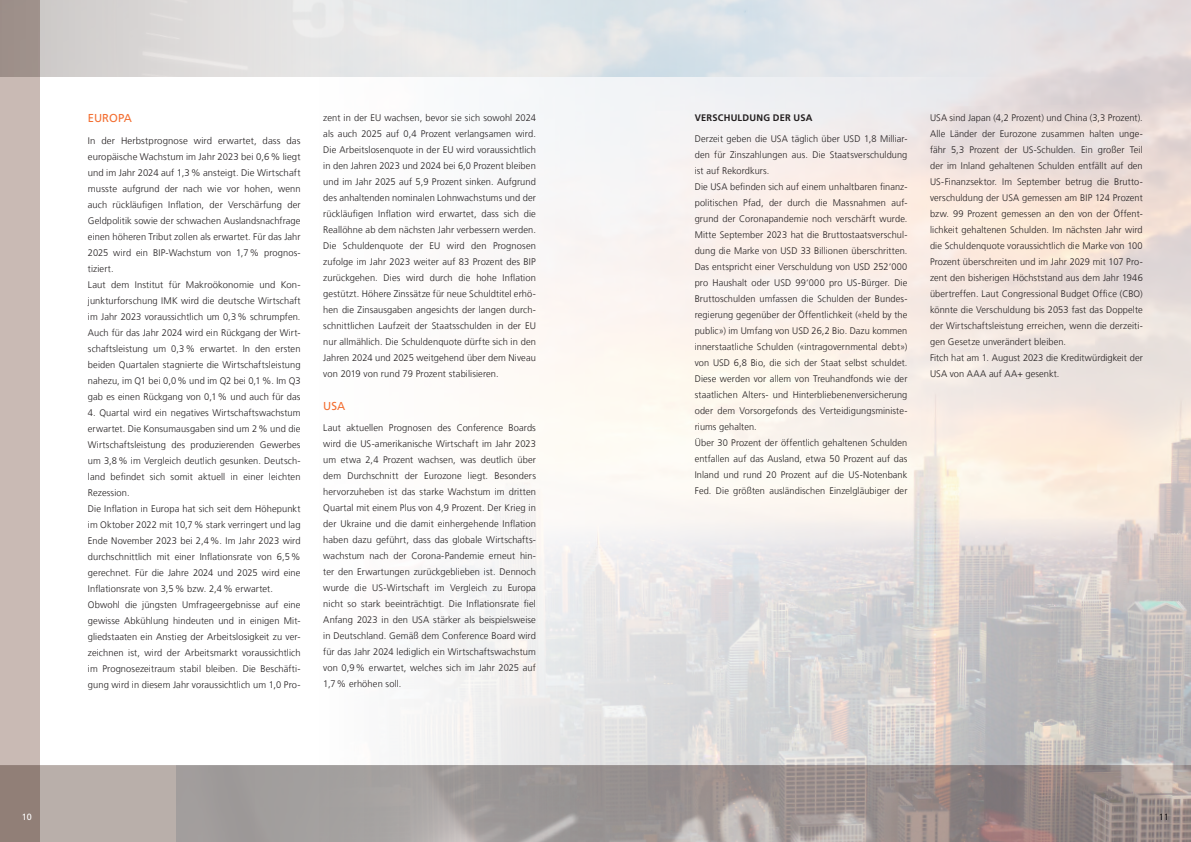
<style>
.page{position:relative;width:1191px;height:842px;background:#fff}
.page>*{position:absolute;margin:0;border:0;box-sizing:border-box;transform-origin:0 0}
.t1{font:11.5px "Frutiger LT Com";letter-spacing:.005em;color:#f36e31}
.t2{font:300 9.5px/16px "Frutiger LT Com";letter-spacing:.01em;color:#231f20}
.t3{font:700 9.5px "Frutiger LT Com";letter-spacing:.025em;color:#231f20}
.t4{font:9px "Frutiger LT Com";color:#fff}
.t5{font:9px "Frutiger LT Com";color:#231f20}
</style>
<div class="page">
<img style="left:0;top:0;width:1191px;height:842px">
<p class="t1" style="left:88px;top:111px;width:46px">EUROPA</p>
<p class="t2" style="left:88px;top:132px;width:214px">In der Herbstprognose wird erwartet, dass das europäische Wachstum im Jahr 2023 bei 0,6% liegt und im Jahr 2024 auf 1,3% ansteigt. Die Wirtschaft musste aufgrund der nach wie vor hohen, wenn auch rückläufigen Inflation, der Verschärfung der Geldpolitik sowie der schwachen Auslandsnachfrage einen höheren Tribut zollen als erwartet. Für das Jahr 2025 wird ein BIP-Wachstum von 1,7% prognos&shy;tiziert.<br>Laut dem Institut für Makroökonomie und Kon&shy;junkturforschung IMK wird die deutsche Wirtschaft im Jahr 2023 voraussichtlich um 0,3% schrumpfen.<br>Auch für das Jahr 2024 wird ein Rückgang der Wirt&shy;schaftsleistung um 0,3% erwartet. In den ersten beiden Quartalen stagnierte die Wirtschaftsleistung nahezu, im Q1 bei 0,0% und im Q2 bei 0,1%. Im Q3 gab es einen Rückgang von 0,1% und auch für das</p>
<p class="t2" style="left:88px;top:404px;width:214px">4. Quartal wird ein negatives Wirtschaftswachstum erwartet. Die Konsumausgaben sind um 2% und die Wirtschaftsleistung des produzierenden Gewerbes um 3,8% im Vergleich deutlich gesunken. Deutsch&shy;land befindet sich somit aktuell in einer leichten Rezession.<br>Die Inflation in Europa hat sich seit dem Höhepunkt im Oktober 2022 mit 10,7% stark verringert und lag Ende November 2023 bei 2,4%. Im Jahr 2023 wird durchschnittlich mit einer Inflationsrate von 6,5% gerechnet. Für die Jahre 2024 und 2025 wird eine Inflationsrate von 3,5% bzw. 2,4% erwartet.<br>Obwohl die jüngsten Umfrageergebnisse auf eine gewisse Abkühlung hindeuten und in einigen Mit&shy;gliedstaaten ein Anstieg der Arbeitslosigkeit zu ver&shy;zeichnen ist, wird der Arbeitsmarkt voraussichtlich im Prognosezeitraum stabil bleiben. Die Beschäfti&shy;gung wird in diesem Jahr voraussichtlich um 1,0 Pro-</p>
<p class="t2" style="left:323px;top:109px;width:214px;text-align:justify">zent in der EU wachsen, bevor sie sich sowohl 2024 als auch 2025 auf 0,4 Prozent verlangsamen wird.<br>Die Arbeitslosenquote in der EU wird voraussichtlich in den Jahren 2023 und 2024 bei 6,0 Prozent bleiben und im Jahr 2025 auf 5,9 Prozent sinken. Aufgrund des anhaltenden nominalen Lohnwachstums und der rückläufigen Inflation wird erwartet, dass sich die Reallöhne ab dem nächsten Jahr verbessern werden.<br>Die Schuldenquote der EU wird den Prognosen zufolge im Jahr 2023 weiter auf 83 Prozent des BIP zurückgehen. Dies wird durch die hohe Inflation gestützt. Höhere Zinssätze für neue Schuldtitel erhö&shy;hen die Zinsausgaben angesichts der langen durch&shy;schnittlichen Laufzeit der Staatsschulden in der EU nur allmählich. Die Schuldenquote dürfte sich in den Jahren 2024 und 2025 weitgehend über dem Niveau von 2019 von rund 79 Prozent stabilisieren.</p>
<p class="t1" style="left:323px;top:399px;width:24px">USA</p>
<p class="t2" style="left:323px;top:420px;width:214px;text-align:justify">Laut aktuellen Prognosen des Conference Boards wird die US-amerikanische Wirtschaft im Jahr 2023 um etwa 2,4 Prozent wachsen, was deutlich über dem Durchschnitt der Eurozone liegt. Besonders hervorzuheben ist das starke Wachstum im dritten Quartal mit einem Plus von 4,9 Prozent. Der Krieg in der Ukraine und die damit einhergehende Inflation haben dazu geführt, dass das globale Wirtschafts&shy;wachstum nach der Corona-Pandemie erneut hin&shy;ter den Erwartungen zurückgeblieben ist. Dennoch wurde die US-Wirtschaft im Vergleich zu Europa nicht so stark beeinträchtigt. Die Inflationsrate fiel Anfang 2023 in den USA stärker als beispielsweise in Deutschland. Gemäß dem Conference Board wird für das Jahr 2024 lediglich ein Wirtschaftswachstum von 0,9% erwartet, welches sich im Jahr 2025 auf 1,7% erhöhen soll.</p>
<p class="t3" style="left:694px;top:112px;width:119px">VERSCHULDUNG DER USA</p>
<p class="t2" style="left:694px;top:131px;width:214px">Derzeit geben die USA täglich über USD 1,8 Milliar&shy;den für Zinszahlungen aus. Die Staatsverschuldung ist auf Rekordkurs.<br>Die USA befinden sich auf einem unhaltbaren finanz&shy;politischen Pfad, der durch die Massnahmen auf&shy;grund der Coronapandemie noch verschärft wurde.<br>Mitte September 2023 hat die Bruttostaatsverschul&shy;dung die Marke von USD 33 Billionen überschritten.<br>Das entspricht einer Verschuldung von USD 252‘000 pro Haushalt oder USD 99‘000 pro US-Bürger. Die Bruttoschulden umfassen die Schulden der Bundes&shy;regierung gegenüber der Öffentlichkeit («held by the public») im Umfang von USD 26,2 Bio. Dazu kommen innerstaatliche Schulden («intragovernmental debt») von USD 6,8 Bio, die sich der Staat selbst schuldet.<br>Diese werden vor allem von Treuhandfonds wie der staatlichen Alters- und Hinterbliebenenversicherung oder dem Vorsorgefonds des Verteidigungsministe&shy;riums gehalten.<br>Über 30 Prozent der öffentlich gehaltenen Schulden entfallen auf das Ausland, etwa 50 Prozent auf das Inland und rund 20 Prozent auf die US-Notenbank Fed. Die größten ausländischen Einzelgläubiger der</p>
<p class="t2" style="left:930px;top:109px;width:214px">USA sind Japan (4,2 Prozent) und China (3,3 Prozent).<br>Alle Länder der Eurozone zusammen halten unge&shy;fähr 5,3 Prozent der US-Schulden. Ein großer Teil der im Inland gehaltenen Schulden entfällt auf den US-Finanzsektor. Im September betrug die Brutto&shy;verschuldung der USA gemessen am BIP 124 Prozent bzw. 99 Prozent gemessen an den von der Öffent&shy;lichkeit gehaltenen Schulden. Im nächsten Jahr wird die Schuldenquote voraussichtlich die Marke von 100<br>Prozent überschreiten und im Jahr 2029 mit 107 Pro&shy;zent den bisherigen Höchststand aus dem Jahr 1946 übertreffen. Laut Congressional Budget Office (CBO) könnte die Verschuldung bis 2053 fast das Doppelte der Wirtschaftsleistung erreichen, wenn die derzeiti&shy;gen Gesetze unverändert bleiben.<br>Fitch hat am 1. August 2023 die Kreditwürdigkeit der USA von AAA auf AA+ gesenkt.</p>
<p class="t4" style="left:22px;top:811px;width:12px">10</p>
<p class="t5" style="left:1158px;top:811px;width:12px">11</p>
</div>
